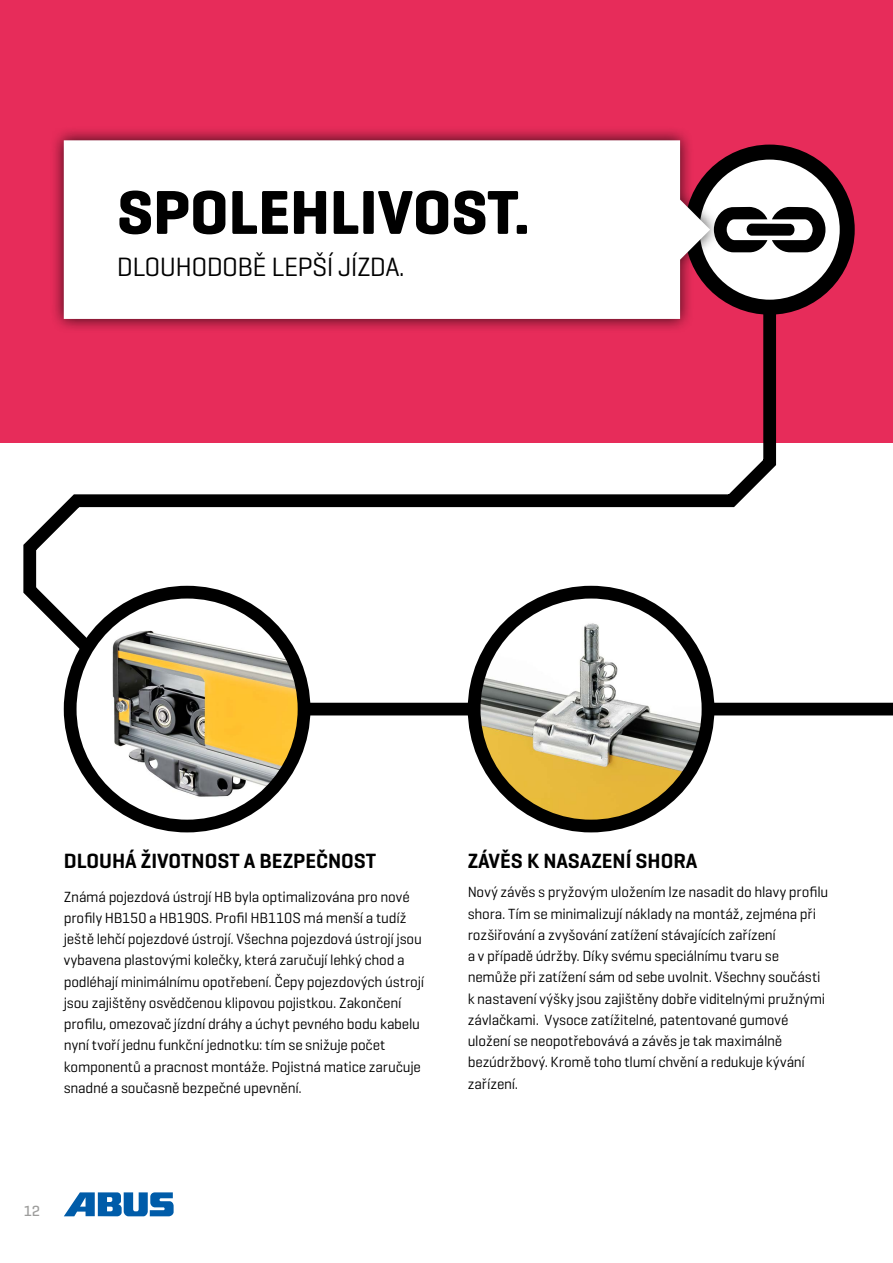
<style>
.page{position:relative;width:893px;height:1263px;background:#fff}
.page>*{position:absolute;margin:0;border:0;box-sizing:border-box;transform-origin:0 0}
.t1{font:700 63px "Geogrotesque";color:#000}
.t2{font:27px "Geogrotesque";letter-spacing:-.025em;color:#000}
.t3{font:600 21px "Geogrotesque";color:#000}
.t4{font:15px/21.3px "Geogrotesque";letter-spacing:-.01em;color:#000}
.t5{font:500 15px "Geogrotesque";color:#9d9d9c}
</style>
<div class="page">
<div style="left:0;top:0;width:893px;height:442px;background:#e72c5a"></div>
<svg style="left:17px;top:291px;width:765px;height:440px"></svg>
<div style="left:191px;top:703px;width:702px;height:12px;background:#000"></div>
<img style="left:70px;top:596px;width:234px;height:230px">
<div style="left:64px;top:586px;width:246px;height:246px;border:13px solid #000;border-radius:50%"></div>
<img style="left:474px;top:592px;width:234px;height:234px;border-radius:117px">
<div style="left:468px;top:586px;width:246px;height:246px;border:13px solid #000;border-radius:50%"></div>
<div style="left:692px;top:152px;width:155px;height:155px;background:#fff;border-radius:50%"></div>
<div style="left:685px;top:145px;width:170px;height:170px;border:15px solid #000;border-radius:50%"></div>
<svg style="left:722px;top:207px;width:104px;height:45px"></svg>
<div style="left:49px;top:126px;width:673px;height:207px;background:#000;opacity:.75"></div>
<div style="left:64px;top:140px;width:646px;height:179px;background:#fff"></div>
<svg style="left:64px;top:1192px;width:110px;height:24px"></svg>
<h1 class="t1" style="left:117px;top:173px;width:415px">SPOLEHLIVOST.</h1>
<h2 class="t2" style="left:117px;top:250px;width:289px">DLOUHODOBĚ LEPŠÍ JÍZDA.</h2>
<h3 class="t3" style="left:64px;top:847px;width:314px">DLOUHÁ ŽIVOTNOST A BEZPEČNOST</h3>
<p class="t4" style="left:64px;top:885px;width:362px">Známá pojezdová ústrojí HB byla optimalizována pro nové profily HB150 a HB190S. Profil HB110S má menší a tudíž ještě lehčí pojezdové ústrojí. Všechna pojezdová ústrojí jsou vybavena plastovými kolečky, která zaručují lehký chod a podléhají minimálnímu opotřebení. Čepy pojezdových ústrojí jsou zajištěny osvědčenou klipovou pojistkou. Zakončení profilu, omezovač jízdní dráhy a úchyt pevného bodu kabelu nyní tvoří jednu funkční jednotku: tím se snižuje počet komponentů a pracnost montáže. Pojistná matice zaručuje snadné a současně bezpečné upevnění.</p>
<p class="t5" style="left:24px;top:1202px;width:18px">12</p>
<h3 class="t3" style="left:468px;top:847px;width:231px">ZÁVĚS K NASAZENÍ SHORA</h3>
<p class="t4" style="left:468px;top:881px;width:362px">Nový závěs s pryžovým uložením lze nasadit do hlavy profilu shora. Tím se minimalizují náklady na montáž, zejména při rozšiřování a zvyšování zatížení stávajících zařízení<br>a v případě údržby. Díky svému speciálnímu tvaru se nemůže při zatížení sám od sebe uvolnit. Všechny součásti k nastavení výšky jsou zajištěny dobře viditelnými pružnými závlačkami. Vysoce zatížitelné, patentované gumové uložení se neopotřebovává a závěs je tak maximálně bezúdržbový. Kromě toho tlumí chvění a redukuje kývání zařízení.</p>
</div>
